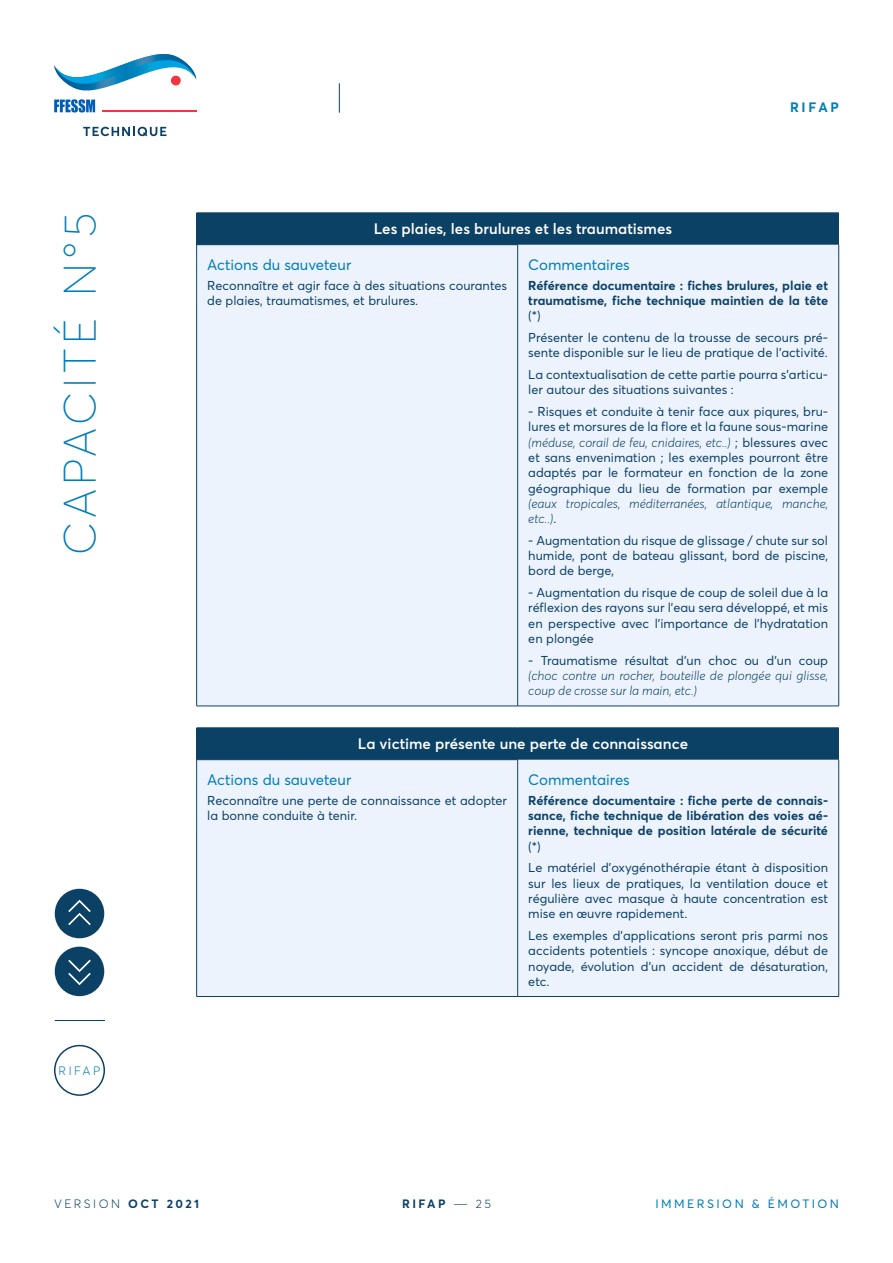
<style>
.page{position:relative;width:893px;height:1263px;background:#fff}
.page>*{position:absolute;margin:0;border:0;box-sizing:border-box;transform-origin:0 0}
.t1{font:100 45px "Averta";letter-spacing:.105em;color:#007db9}
.t2{font:600 15px "Averta";color:#fff}
.t3{font:15px "Averta";color:#007db9}
.t4{font:700 13.5px "Averta";letter-spacing:.205em;color:#007db9}
.t5{font:12.75px/15.3px "Averta";color:#0c4166}
.t6{font:700 12.75px/15.3px "Averta";color:#0c4166}
.t7{font:italic 300 12.75px/15.3px "Averta";color:#0c4166}
.t8{font:12px "Averta";letter-spacing:.205em;color:#007db9}
.t9{font:300 12px "Averta";letter-spacing:.205em;color:#0c4166}
.t10{font:700 12px "Averta";letter-spacing:.205em;color:#0c4166}
.t11{font:300 12px "Averta";letter-spacing:.205em;color:#007db9}
.s1{font-weight:300;font-style:italic}
.s2{font-weight:400;font-style:normal}
.s3{font-weight:700}
.s4{font-weight:300}
</style>
<div class="page">
<svg style="left:54px;top:54px;width:142px;height:58px"></svg>
<svg style="left:83px;top:127px;width:84px;height:9px"></svg>
<hr style="left:339px;top:83px;width:1px;height:30px;background:#0c4166">
<div style="left:197px;top:213px;width:642px;height:32px;background:#0c4166"></div>
<div style="left:197px;top:245px;width:641px;height:461px;background:#edf3fc"></div>
<hr style="left:196px;top:213px;width:1px;height:31px;background:#0c4166">
<hr style="left:196px;top:245px;width:1px;height:461px;background:#0c4166">
<hr style="left:196px;top:244px;width:322px;height:1px;background:#0c4166">
<hr style="left:196px;top:706px;width:322px;height:1px;background:#0c4166">
<hr style="left:517px;top:245px;width:1px;height:461px;background:#0c4166">
<hr style="left:838px;top:245px;width:1px;height:461px;background:#0c4166">
<hr style="left:518px;top:706px;width:321px;height:1px;background:#0c4166">
<div style="left:197px;top:728px;width:642px;height:32px;background:#0c4166"></div>
<div style="left:197px;top:760px;width:641px;height:236px;background:#edf3fc"></div>
<hr style="left:196px;top:728px;width:1px;height:31px;background:#0c4166">
<hr style="left:196px;top:727px;width:322px;height:1px;background:#0c4166">
<hr style="left:518px;top:727px;width:321px;height:1px;background:#0c4166">
<hr style="left:196px;top:760px;width:1px;height:236px;background:#0c4166">
<hr style="left:196px;top:759px;width:322px;height:1px;background:#0c4166">
<hr style="left:196px;top:996px;width:322px;height:1px;background:#0c4166">
<hr style="left:517px;top:760px;width:1px;height:236px;background:#0c4166">
<hr style="left:838px;top:760px;width:1px;height:236px;background:#0c4166">
<hr style="left:518px;top:996px;width:321px;height:1px;background:#0c4166">
<div style="left:55px;top:889px;width:49px;height:49px;background:#0c4166;border-radius:50%"></div>
<svg style="left:68px;top:900px;width:23px;height:25px"></svg>
<div style="left:55px;top:947px;width:49px;height:49px;background:#0c4166;border-radius:50%"></div>
<svg style="left:68px;top:960px;width:23px;height:25px"></svg>
<hr style="left:55px;top:1020px;width:50px;height:1px;background:#0c4166">
<div style="left:54px;top:1045px;width:51px;height:51px;border:2px solid #0c4166;border-radius:50%"></div>
<p class="t4" style="left:790px;top:99px;width:50px">RIFAP</p>
<h1 class="t1" style="left:52px;top:555px;width:344px;rotate:-90deg">CAPACITÉ N°5</h1>
<p class="t2" style="left:374px;top:219px;width:300px">Les plaies, les brulures et les traumatismes</p>
<p class="t3" style="left:207px;top:256px;width:146px">Actions du sauveteur</p>
<p class="t5" style="left:207px;top:278px;width:301px">Reconnaître et agir face à des situations courantes de plaies, traumatismes, et brulures.</p>
<p class="t3" style="left:528px;top:256px;width:103px">Commentaires</p>
<p class="t6" style="left:528px;top:277px;width:301px">Référence documentaire : fiches brulures, plaie et traumatisme, fiche technique maintien de la tête</p>
<p class="t5" style="left:528px;top:305px;width:301px;line-height:21.6px">(*)<br>Présenter le contenu de la trousse de secours pré-</p>
<p class="t5" style="left:528px;top:342px;width:301px;line-height:21.8px">sente disponible sur le lieu de pratique de l’activité.<br>La contextualisation de cette partie pourra s’articu-</p>
<p class="t5" style="left:528px;top:382px;width:207px">ler autour des situations suivantes :</p>
<p class="t5" style="left:528px;top:404px;width:301px;text-align:justify">- Risques et conduite à tenir face aux piqures, bru&shy;lures et morsures de la flore et la faune sous-marine <span class="s1">(méduse, corail de feu, cnidaires, etc..)</span> ; blessures avec et sans envenimation ; les exemples pourront être adaptés par le formateur en fonction de la zone géographique du lieu de formation par exemple</p>
<p class="t7" style="left:528px;top:496px;width:301px">(eaux tropicales, méditerranées, atlantique, manche, etc..)<span class="s2">.</span></p>
<p class="t5" style="left:528px;top:533px;width:301px;text-align:justify">- Augmentation du risque de glissage / chute sur sol humide, pont de bateau glissant, bord de piscine, bord de berge,</p>
<p class="t5" style="left:528px;top:585px;width:301px;text-align:justify">- Augmentation du risque de coup de soleil due à la réflexion des rayons sur l’eau sera développé, et mis en perspective avec l’importance de l’hydratation en plongée</p>
<p class="t5" style="left:528px;top:652px;width:301px">- Traumatisme résultat d’un choc ou d’un coup</p>
<p class="t7" style="left:528px;top:668px;width:301px">(choc contre un rocher, bouteille de plongée qui glisse, coup de crosse sur la main, etc.)</p>
<p class="t2" style="left:358px;top:734px;width:332px">La victime présente une perte de connaissance</p>
<p class="t11" style="left:59px;top:1063px;width:43px">RIFAP</p>
<p class="t3" style="left:207px;top:770px;width:146px">Actions du sauveteur</p>
<p class="t5" style="left:207px;top:792px;width:301px">Reconnaître une perte de connaissance et adopter la bonne conduite à tenir.</p>
<p class="t3" style="left:528px;top:770px;width:103px">Commentaires</p>
<p class="t6" style="left:528px;top:792px;width:301px;text-align:justify">Référence documentaire : fiche perte de connais&shy;sance, fiche technique de libération des voies aé&shy;rienne, technique de position latérale de sécurité</p>
<p class="t5" style="left:528px;top:835px;width:301px;line-height:21.8px">(*)<br>Le matériel d’oxygénothérapie étant à disposition</p>
<p class="t5" style="left:528px;top:875px;width:301px;text-align:justify">sur les lieux de pratiques, la ventilation douce et régulière avec masque à haute concentration est mise en œuvre rapidement.</p>
<p class="t5" style="left:528px;top:928px;width:301px;text-align:justify">Les exemples d’applications seront pris parmi nos accidents potentiels : syncope anoxique, début de noyade, évolution d’un accident de désaturation, etc.</p>
<p class="t9" style="left:54px;top:1196px;width:147px">VERSION <span class="s3">OCT 2021</span></p>
<p class="t10" style="left:402px;top:1196px;width:90px">RIFAP <span class="s4">― 25</span></p>
<p class="t8" style="left:655px;top:1196px;width:185px">IMMERSION &amp; ÉMOTION</p>
</div>
